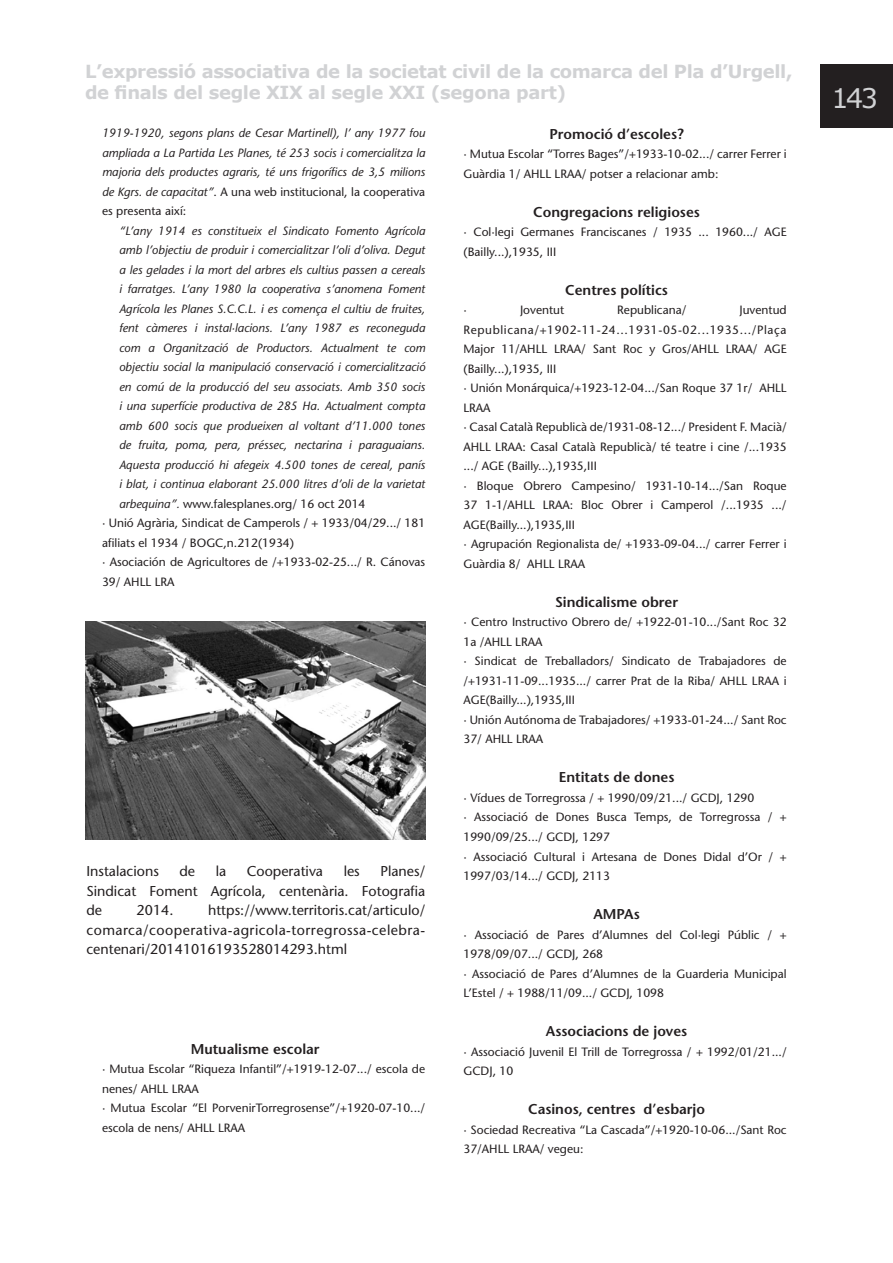
<style>
.page{position:relative;width:893px;height:1263px;background:#fff}
.page>*{position:absolute;margin:0;border:0;box-sizing:border-box;transform-origin:0 0}
.t1{font:27px "Verdana";color:#d1d2d4}
.t2{font:700 18px/21.6px "Verdana";letter-spacing:-.02em;color:#d1d2d4}
.bàsic_ok{font:14.25px/19.5px "Stone Sans";color:#231f20;text-align:justify}
.bàsic_ok-2{font:600 14.25px "Stone Sans";color:#231f20}
.bàsic_ok-3{font:12px/19.5px "Stone Sans";color:#231f20}
.bàsic_ok-4{font:italic 12px/19.5px "Stone Sans";color:#231f20;text-align:justify}
.s1{font-style:normal}
</style>
<div class="page">
<div style="left:821px;top:64px;width:72px;height:64px;background:#231f20"></div>
<img style="left:85px;top:622px;width:340px;height:217px">
<p class="t2" style="left:85px;top:60px;width:709px">L’expressió associativa de la societat civil de la comarca del Pla d’Urgell, de finals del segle XIX al segle XXI (segona part)</p>
<p class="bàsic_ok-4" style="left:102px;top:123px;width:325px">1919-1920, segons plans de Cesar Martinell), l’ any 1977 fou ampliada a La Partida Les Planes, té 253 socis i comercialitza la majoria dels productes agraris, té uns frigorífics de 3,5 milions de Kgrs. de capacitat”<span class="s1">. A una web institucional, la cooperativa es presenta així:</span></p>
<p class="bàsic_ok-4" style="left:119px;top:221px;width:308px">“L’any 1914 es constitueix el Sindicato Fomento Agrícola amb l’objectiu de produir i comercialitzar l’oli d’oliva. Degut a les gelades i la mort del arbres els cultius passen a cereals i farratges. L’any 1980 la cooperativa s’anomena Foment Agrícola les Planes S.C.C.L. i es comença el cultiu de fruites, fent càmeres i instal·lacions. L’any 1987 es reconeguda com a Organització de Productors. Actualment te com objectiu social la manipulació conservació i comercialització en comú de la producció del seu associats. Amb 350 socis i una superfície productiva de 285 Ha. Actualment compta amb 600 socis que produeixen al voltant d’11.000 tones de fruita, poma, pera, préssec, nectarina i paraguaians.<br>Aquesta producció hi afegeix 4.500 tones de cereal, panís i blat, i continua elaborant 25.000 litres d’oli de la varietat arbequina”. <span class="s1">www.falesplanes.org/ 16 oct 2014</span></p>
<p class="bàsic_ok-3" style="left:102px;top:513px;width:325px">· Unió Agrària, Sindicat de Camperols / + 1933/04/29.../ 181 afiliats el 1934 / BOGC,n.212(1934)</p>
<p class="bàsic_ok-3" style="left:102px;top:552px;width:325px">· Asociación de Agricultores de /+1933-02-25.../ R. Cánovas<br>39/ AHLL LRA</p>
<p class="bàsic_ok" style="left:86px;top:862px;width:340px;text-indent:294px">Planes/ Sindicat Foment Agrícola, centenària. Fotografia de</p>
<p class="bàsic_ok" style="left:86px;top:862px;width:74px">Instalacions</p>
<p class="bàsic_ok" style="left:179px;top:862px;width:17px">de</p>
<p class="bàsic_ok" style="left:216px;top:862px;width:12px">la</p>
<p class="bàsic_ok" style="left:247px;top:862px;width:78px">Cooperativa</p>
<p class="bàsic_ok" style="left:344px;top:862px;width:18px">les</p>
<p class="bàsic_ok" style="left:86px;top:901px;width:340px;text-indent:122px">https://www.territoris.cat/articulo/ comarca/cooperativa-agricola-torregrossa-celebra&shy;centenari/20141016193528014293.html</p>
<p class="bàsic_ok" style="left:137px;top:901px;width:38px">2014.</p>
<p class="bàsic_ok-2" style="left:191px;top:1040px;width:130px">Mutualisme escolar</p>
<p class="bàsic_ok-3" style="left:102px;top:1059px;width:325px">· Mutua Escolar “Riqueza Infantil”/+1919-12-07.../ escola de nenes/ AHLL LRAA</p>
<p class="bàsic_ok-3" style="left:102px;top:1098px;width:325px">· Mutua Escolar “El PorvenirTorregrosense”/+1920-07-10.../ escola de nens/ AHLL LRAA</p>
<p class="bàsic_ok-2" style="left:549px;top:125px;width:136px">Promoció d’escoles?</p>
<p class="bàsic_ok-3" style="left:463px;top:144px;width:325px">· Mutua Escolar “Torres Bages”/+1933-10-02.../ carrer Ferrer i<br>Guàrdia 1/ AHLL LRAA/ potser a relacionar amb:</p>
<p class="bàsic_ok-2" style="left:533px;top:203px;width:168px">Congregacions religioses</p>
<p class="bàsic_ok-3" style="left:463px;top:222px;width:325px">· Col·legi Germanes Franciscanes / 1935 ... 1960.../ AGE (Bailly...),1935, III</p>
<p class="bàsic_ok-2" style="left:565px;top:281px;width:104px">Centres polítics</p>
<p class="bàsic_ok-3" style="left:463px;top:300px;width:5px">·</p>
<p class="bàsic_ok-3" style="left:520px;top:300px;width:46px">Joventut</p>
<p class="bàsic_ok-3" style="left:617px;top:300px;width:71px">Republicana/</p>
<p class="bàsic_ok-3" style="left:463px;top:300px;width:325px;text-align:justify;text-indent:276px">Juventud Republicana/+1902-11-24...1931-05-02...1935.../Plaça Major 11/AHLL LRAA/ Sant Roc y Gros/AHLL LRAA/ AGE (Bailly...),1935, III</p>
<p class="bàsic_ok-3" style="left:463px;top:378px;width:325px">· Unión Monárquica/+1923-12-04.../San Roque 37 1r/ AHLL<br>LRAA</p>
<p class="bàsic_ok-3" style="left:463px;top:417px;width:325px;text-align:justify">· Casal Català Republicà de/1931-08-12.../ President F. Macià/ AHLL LRAA: Casal Català Republicà/ té teatre i cine /...1935 .../ AGE (Bailly...),1935,III</p>
<p class="bàsic_ok-3" style="left:463px;top:476px;width:325px;text-align:justify">· Bloque Obrero Campesino/ 1931-10-14.../San Roque 37 1-1/AHLL LRAA: Bloc Obrer i Camperol /...1935 .../ AGE(Bailly...),1935,III</p>
<p class="bàsic_ok-3" style="left:463px;top:534px;width:325px">· Agrupación Regionalista de/ +1933-09-04.../ carrer Ferrer i<br>Guàrdia 8/ AHLL LRAA</p>
<p class="bàsic_ok-2" style="left:555px;top:593px;width:125px">Sindicalisme obrer</p>
<p class="bàsic_ok-3" style="left:463px;top:612px;width:325px">· Centro Instructivo Obrero de/ +1922-01-10.../Sant Roc 32<br>1a /AHLL LRAA</p>
<p class="bàsic_ok-3" style="left:463px;top:651px;width:325px;text-align:justify">· Sindicat de Treballadors/ Sindicato de Trabajadores de /+1931-11-09...1935.../ carrer Prat de la Riba/ AHLL LRAA i AGE(Bailly...),1935,III</p>
<p class="bàsic_ok-3" style="left:463px;top:710px;width:325px">· Unión Autónoma de Trabajadores/ +1933-01-24.../ Sant Roc<br>37/ AHLL LRAA</p>
<p class="bàsic_ok-2" style="left:559px;top:769px;width:117px">Entitats de dones</p>
<p class="bàsic_ok-3" style="left:463px;top:788px;width:292px">· Vídues de Torregrossa / + 1990/09/21.../ GCDJ, 1290</p>
<p class="bàsic_ok-3" style="left:463px;top:807px;width:325px">· Associació de Dones Busca Temps, de Torregrossa / +<br>1990/09/25.../ GCDJ, 1297</p>
<p class="bàsic_ok-3" style="left:463px;top:846px;width:325px">· Associació Cultural i Artesana de Dones Didal d’Or / +<br>1997/03/14.../ GCDJ, 2113</p>
<p class="bàsic_ok-2" style="left:593px;top:905px;width:48px">AMPAs</p>
<p class="bàsic_ok-3" style="left:463px;top:924px;width:325px">· Associació de Pares d’Alumnes del Col·legi Públic / +<br>1978/09/07.../ GCDJ, 268</p>
<p class="bàsic_ok-3" style="left:463px;top:963px;width:325px">· Associació de Pares d’Alumnes de la Guarderia Municipal<br>L’Estel / + 1988/11/09.../ GCDJ, 1098</p>
<p class="bàsic_ok-2" style="left:546px;top:1022px;width:143px">Associacions de joves</p>
<p class="bàsic_ok-3" style="left:463px;top:1041px;width:325px">· Associació Juvenil El Trill de Torregrossa / + 1992/01/21.../<br>GCDJ, 10</p>
<p class="bàsic_ok-2" style="left:528px;top:1100px;width:178px">Casinos, centres d’esbarjo</p>
<p class="bàsic_ok-3" style="left:463px;top:1119px;width:325px">· Sociedad Recreativa “La Cascada”/+1920-10-06.../Sant Roc<br>37/AHLL LRAA/ vegeu:</p>
<h1 class="t1" style="left:831px;top:81px;width:48px">143</h1>
</div>
